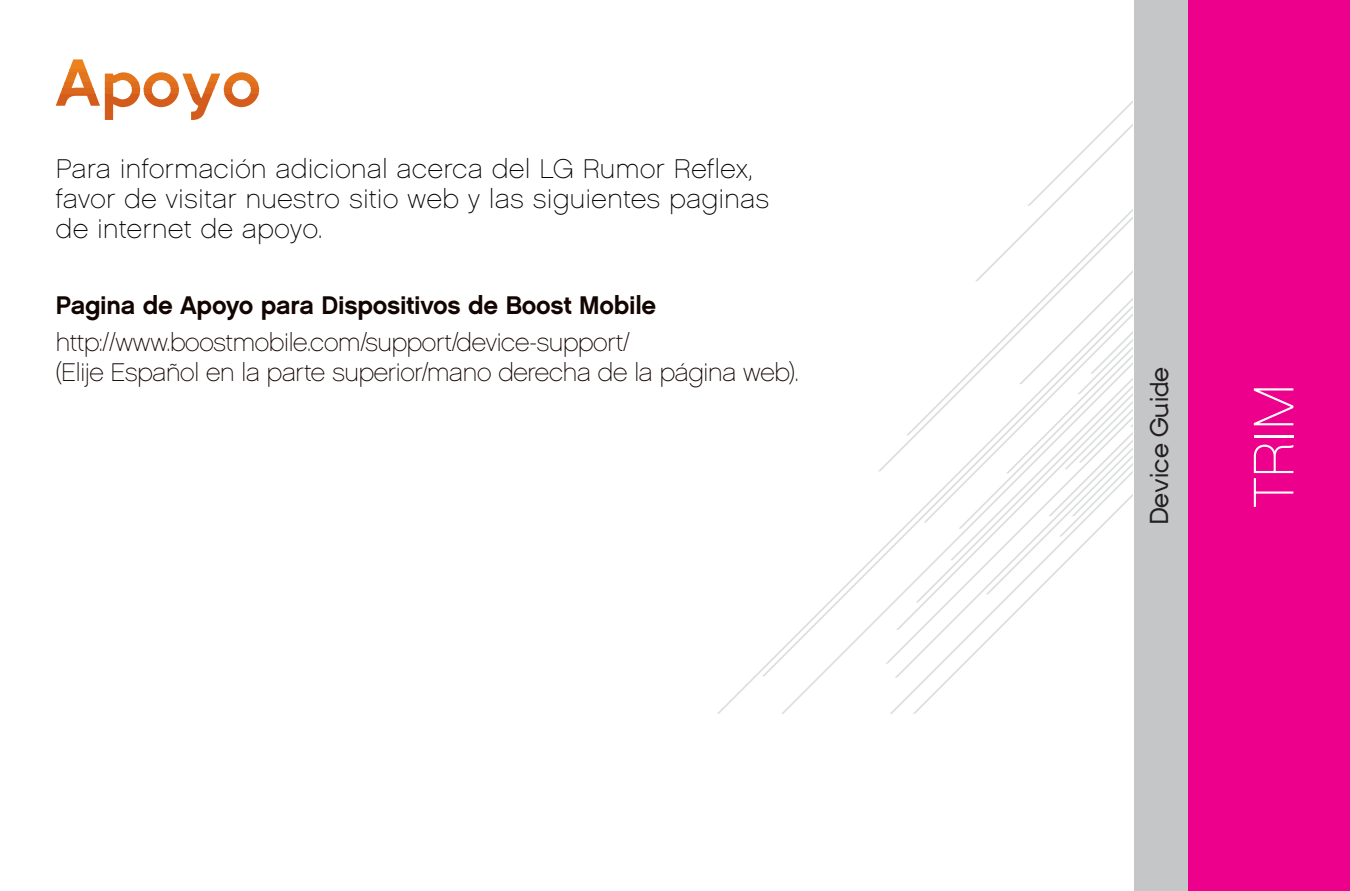
<style>
.page{position:relative;width:1350px;height:891px;background:#fff}
.page>*{position:absolute;margin:0;border:0;box-sizing:border-box;transform-origin:0 0}
.t1{font:900 69px "Boost Neo";color:#e3751d}
.t2{font:57px "Chalet Paris Nineteen Sixty";color:#fff}
.t3{font:27px/30px "Chalet Paris Nineteen Sixty";letter-spacing:.025em;color:#000}
.t4{font:700 27px "Boost Neo";color:#231f20}
.t5{font:25.5px/30px "Chalet Paris Nineteen Sixty";letter-spacing:-.01em;color:#120400}
.t6{font:25.5px "Chalet New York Nineteen Sixty";letter-spacing:-.01em;color:#120400}
.s1{color:#f1891e}
</style>
<div class="page">
<svg style="left:717px;top:464px;width:169px;height:250px"></svg>
<svg style="left:895px;top:439px;width:132px;height:239px"></svg>
<svg style="left:916px;top:100px;width:217px;height:502px"></svg>
<div style="left:1188px;top:0;width:162px;height:891px;background:#ec008c"></div>
<div style="left:1134px;top:0;width:54px;height:891px;background:#c5c6c8"></div>
<h1 class="t1" style="left:54px;top:59px;width:208px"><span class="s1">A</span>poyo</h1>
<p class="t3" style="left:56px;top:157px;width:715px">Para información adicional acerca del LG Rumor Reflex, favor de visitar nuestro sitio web y las siguientes paginas de internet de apoyo.</p>
<p class="t6" style="left:56px;top:295px;width:602px">Pagina de Apoyo para Dispositivos de Boost Mobile</p>
<p class="t5" style="left:56px;top:330px;width:744px">http://www.boostmobile.com/support/device-support/<br>(Elije Español en la parte superior/mano derecha de la página web).</p>
<p class="t4" style="left:1143px;top:524px;width:159px;rotate:-90deg">Device Guide</p>
<h2 class="t2" style="left:1251px;top:507px;width:125px;rotate:-90deg">TRIM</h2>
</div>
